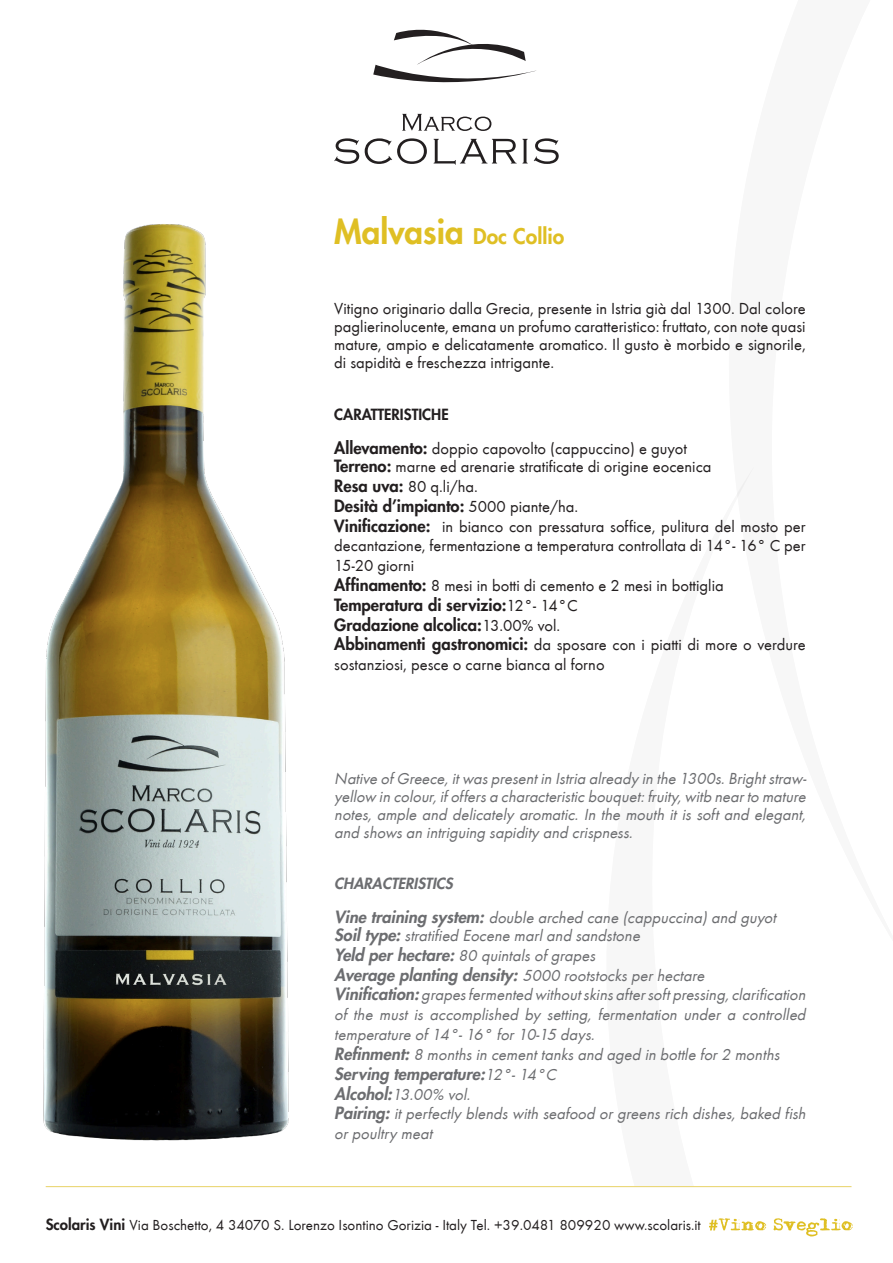
<style>
.page{position:relative;width:893px;height:1263px;background:#fff}
.page>*{position:absolute;margin:0;border:0;box-sizing:border-box;transform-origin:0 0}
.t1{font:800 21px "Futura Std";color:#dfbf24}
.t2{font:italic 16.5px/19.8px "Futura T";color:#6c6d70;text-align:justify}
.t3{font:16.5px/19.8px "Futura T";color:#231f20;text-align:justify}
.t4{font:800 16.5px "Futura Std";color:#231f20}
.t5{font:italic 800 16.5px "Futura Std";color:#6c6d70}
.t6{font:15px "Futura T";color:#231f20}
.t7{font:800 15px "Futura Std";color:#231f20}
.t8{font:italic 800 15px "Futura Std";color:#6c6d70}
.s1{font-size:33px}
.s2{font-family:"Futura Std";font-weight:800}
.s3{font-family:"Futura T";font-weight:400}
</style>
<div class="page">
<svg style="left:402px;top:114px;width:89px;height:17px"></svg>
<svg style="left:334px;top:138px;width:25px;height:26px"></svg>
<svg style="left:365px;top:138px;width:62px;height:26px"></svg>
<svg style="left:434px;top:139px;width:94px;height:26px"></svg>
<svg style="left:534px;top:138px;width:25px;height:26px"></svg>
<svg style="left:373px;top:29px;width:163px;height:54px"></svg>
<img style="left:43px;top:224px;width:246px;height:917px">
<hr style="left:46px;top:1186px;width:805px;height:1px;background:#dfbf24">
<svg style="left:709px;top:1218px;width:144px;height:18px"></svg>
<p class="t1" style="left:334px;top:223px;width:231px"><span class="s1">Malvasia</span> Doc Collio</p>
<p class="t3" style="left:334px;top:300px;width:473px;line-height:18px">Vitigno originario dalla Grecia, presente in Istria già dal 1300. Dal colore paglierinolucente, emana un profumo caratteristico: fruttato, con note quasi mature, ampio e delicatamente aromatico. Il gusto è morbido e signorile, di sapidità e freschezza intrigante.</p>
<p class="t7" style="left:334px;top:405px;width:116px">CARATTERISTICHE</p>
<p class="t3" style="left:334px;top:439px;width:354px"><span class="s2">Allevamento:</span> doppio capovolto (cappuccino) e guyot</p>
<p class="t3" style="left:334px;top:457px;width:379px"><span class="s2">Terreno:</span> marne ed arenarie stratificate di origine eocenica</p>
<p class="t3" style="left:334px;top:477px;width:145px"><span class="s2">Resa uva:</span> 80 q.li/ha.</p>
<p class="t4" style="left:334px;top:495px;width:245px">Desità d’impianto: <span class="s3">5000 piante/ha.</span></p>
<p class="t3" style="left:334px;top:516px;width:473px"><span class="s2">Vinificazione:</span> in bianco con pressatura soffice, pulitura del mosto per decantazione, fermentazione a temperatura controllata di 14°- 16° C per 15-20 giorni</p>
<p class="t3" style="left:334px;top:576px;width:391px"><span class="s2">Affinamento:</span> 8 mesi in botti di cemento e 2 mesi in bottiglia</p>
<p class="t4" style="left:334px;top:594px;width:245px">Temperatura di servizio:<span class="s3">12°- 14°C</span></p>
<p class="t4" style="left:334px;top:614px;width:227px">Gradazione alcolica:<span class="s3">13.00% vol.</span></p>
<p class="t3" style="left:334px;top:635px;width:473px"><span class="s2">Abbinamenti gastronomici:</span> da sposare con i piatti di more o verdure sostanziosi, pesce o carne bianca al forno</p>
<p class="t2" style="left:334px;top:769px;width:476px;line-height:18px">Native ofGreece,itwaspresentin Istria already in the 1300s.Brightstraw&shy;yellow in colour,ifoffersa characteristic bouquet:fruity,witb nearto mature notes, ample and delicately aromatic. In the mouth it is soft and elegant, and showsan intriguing sapidity and crispness.</p>
<p class="t8" style="left:334px;top:873px;width:123px">CHARACTERISTICS</p>
<p class="t2" style="left:334px;top:908px;width:447px"><span class="s2">Vine training system:</span> double arched cane (cappuccina)and guyot</p>
<p class="t2" style="left:334px;top:926px;width:310px"><span class="s2">Soil type:</span>stratified Eocene marland sandstone</p>
<p class="t2" style="left:334px;top:945px;width:266px"><span class="s2">Yeld per hectare:</span>80 quintalsofgrapes</p>
<p class="t2" style="left:334px;top:965px;width:375px"><span class="s2">Average planting density:</span> 5000 rootstocksperhectare</p>
<p class="t2" style="left:334px;top:985px;width:476px"><span class="s2">Vinification:</span>grapesfermented withoutskinsaftersoftpressing,clarification of the must is accomplished by setting, fermentation under a controlled temperature of14°-16° for10-15 days.</p>
<p class="t2" style="left:334px;top:1044px;width:450px"><span class="s2">Refinment:</span>8 monthsin cementtanksand aged in bottle for2 months</p>
<p class="t5" style="left:334px;top:1063px;width:227px">Serving temperature:<span class="s3">12°-14°C</span></p>
<p class="t2" style="left:334px;top:1084px;width:141px"><span class="s2">Alcohol:</span>13.00% vol.</p>
<p class="t2" style="left:334px;top:1104px;width:476px"><span class="s2">Pairing:</span>it perfectly blends with seafood or greens rich dishes, baked fish orpoultry meat</p>
<p class="t6" style="left:46px;top:1217px;width:657px"><span class="s2">Scolaris Vini</span> Via Boschetto, 4 34070 S. Lorenzo Isontino Gorizia - Italy Tel. +39.0481 809920 www.scolaris.it</p>
</div>
